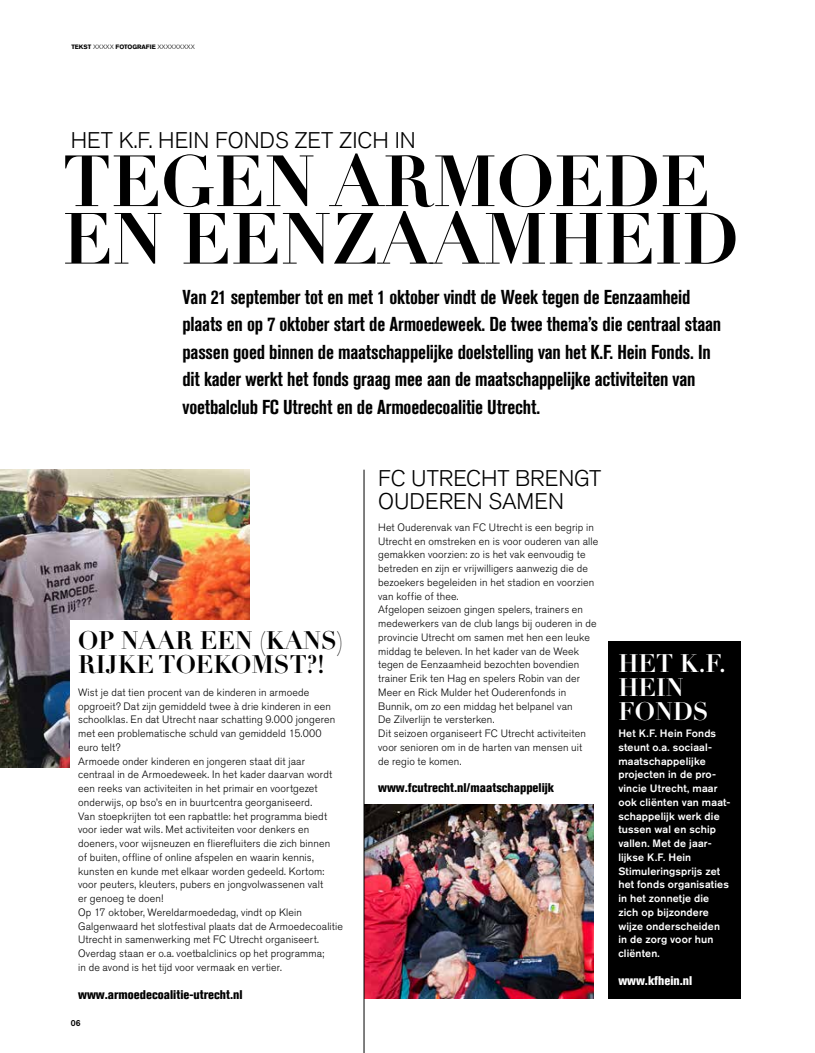
<style>
.page{position:relative;width:815px;height:1053px;background:#fff}
.page>*{position:absolute;margin:0;border:0;box-sizing:border-box;transform-origin:0 0}
.t1{font:700 71.12px/57.5px "Didot LT Std";color:#000}
.t2{font:700 25px/23.8px "Didot LT Std";color:#000}
.t3{font:700 25px/23.8px "Didot LT Std";color:#fff}
.t4{font:22.5px/23.8px "Akzidenz Grotesk BQ Light Os F";color:#000}
.t5{font:300 22.5px "Akzidenz Grotesk BQ";color:#000}
.t6{font:700 condensed 20px/27.5px "Akzidenz Grotesk BQ";letter-spacing:-.01em;color:#000}
.t7{font:800 condensed 12.5px "Akzidenz Grotesk BQ";color:#000}
.t8{font:800 condensed 12.5px "Akzidenz Grotesk BQ";color:#fff}
.t9{font:300 10.62px/13.8px "Akzidenz Grotesk BQ";letter-spacing:.01em;color:#000}
.t10{font:500 10.62px/13.8px "Akzidenz Grotesk BQ";letter-spacing:.015em;color:#fff}
.t11{font:500 8.75px "Akzidenz Grotesk BQ";color:#000}
.t12{font:700 6.25px "Akzidenz Grotesk BQ";color:#000}
.s1{font-weight:300}
</style>
<div class="page">
<img style="left:0;top:469px;width:250px;height:298px">
<div style="left:70px;top:620px;width:199px;height:152px;background:#fff"></div>
<img style="left:365px;top:804px;width:229px;height:194px">
<hr style="left:364px;top:469px;width:1px;height:583px;background:#000">
<div style="left:608px;top:640px;width:133px;height:358px;background:#000"></div>
<p class="t12" style="left:71px;top:43px;width:125px">TEKST <span class="s1">XXXXX</span> FOTOGRAFIE <span class="s1">XXXXXXXXX</span></p>
<h3 class="t5" style="left:71px;top:127px;width:346px">HET K.F. HEIN FONDS ZET ZICH IN</h3>
<h1 class="t1" style="left:63px;top:153px;width:678px">TEGEN ARMOEDE<br>EN EENZAAMHEID</h1>
<p class="t6" style="left:182px;top:283px;width:540px">Van 21 september tot en met 1 oktober vindt de Week tegen de Eenzaamheid plaats en op 7 oktober start de Armoedeweek. De twee thema’s die centraal staan passen goed binnen de maatschappelijke doelstelling van het K.F. Hein Fonds. In dit kader werkt het fonds graag mee aan de maatschappelijke activiteiten van voetbalclub FC Utrecht en de Armoedecoalitie Utrecht.</p>
<h2 class="t2" style="left:78px;top:629px;width:266px">OP NAAR EEN (KANS)<br>RIJKE TOEKOMST?!</h2>
<p class="t9" style="left:78px;top:685px;width:266px">Wist je dat tien procent van de kinderen in armoede opgroeit? Dat zijn gemiddeld twee à drie kinderen in een schoolklas. En dat Utrecht naar schatting 9.000 jongeren met een problematische schuld van gemiddeld 15.000 euro telt?<br>Armoede onder kinderen en jongeren staat dit jaar centraal in de Armoedeweek. In het kader daarvan wordt een reeks van activiteiten in het primair en voortgezet onderwijs, op bso’s en in buurtcentra georganiseerd.<br>Van stoepkrijten tot een rapbattle: het programma biedt voor ieder wat wils. Met activiteiten voor denkers en doeners, voor wijsneuzen en flierefluiters die zich binnen<br>of buiten, offline of online afspelen en waarin kennis, kunsten en kunde met elkaar worden gedeeld. Kortom: voor peuters, kleuters, pubers en jongvolwassenen valt<br>er genoeg te doen!<br>Op 17 oktober, Wereldarmoededag, vindt op Klein Galgenwaard het slotfestival plaats dat de Armoedecoalitie Utrecht in samenwerking met FC Utrecht organiseert.<br>Overdag staan er o.a. voetbalclinics op het programma;<br>in de avond is het tijd voor vermaak en vertier.</p>
<p class="t7" style="left:78px;top:986px;width:166px">www.armoedecoalitie-utrecht.nl</p>
<p class="t11" style="left:71px;top:1017px;width:11px">06</p>
<h3 class="t4" style="left:378px;top:466px;width:225px">FC UTRECHT BRENGT<br>OUDEREN SAMEN</h3>
<p class="t9" style="left:378px;top:520px;width:222px">Het Ouderenvak van FC Utrecht is een begrip in Utrecht en omstreken en is voor ouderen van alle gemakken voorzien: zo is het vak eenvoudig te betreden en zijn er vrijwilligers aanwezig die de bezoekers begeleiden in het stadion en voorzien van koffie of thee.<br>Afgelopen seizoen gingen spelers, trainers en medewerkers van de club langs bij ouderen in de provincie Utrecht om samen met hen een leuke middag te beleven. In het kader van de Week tegen de Eenzaamheid bezochten bovendien trainer Erik ten Hag en spelers Robin van der Meer en Rick Mulder het Ouderenfonds in Bunnik, om zo een middag het belpanel van<br>De Zilverlijn te versterken.<br>Dit seizoen organiseert FC Utrecht activiteiten voor senioren om in de harten van mensen uit<br>de regio te komen.</p>
<p class="t7" style="left:378px;top:780px;width:178px">www.fcutrecht.nl/maatschappelijk</p>
<h2 class="t3" style="left:618px;top:652px;width:109px">HET K.F.<br>HEIN<br>FONDS</h2>
<p class="t10" style="left:618px;top:726px;width:114px">Het K.F. Hein Fonds steunt o.a. sociaal&shy;maatschappelijke projecten in de pro&shy;vincie Utrecht, maar ook cliënten van maat&shy;schappelijk werk die tussen wal en schip vallen. Met de jaar&shy;lijkse K.F. Hein<br>Stimuleringsprijs zet het fonds organisaties in het zonnetje die zich op bijzondere wijze onderscheiden in de zorg voor hun cliënten.</p>
<p class="t8" style="left:618px;top:973px;width:75px">www.kfhein.nl</p>
</div>
